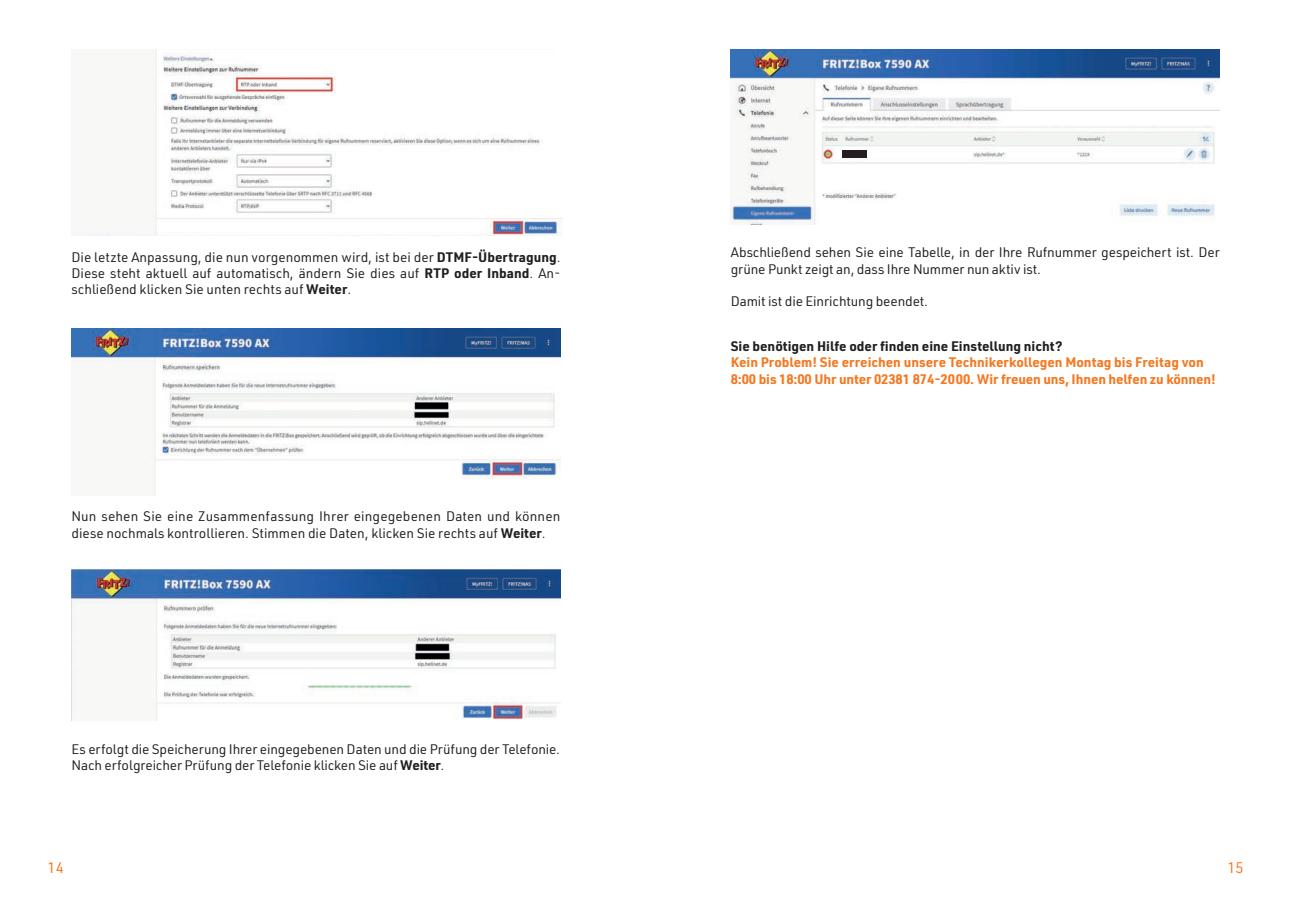
<style>
.page{position:relative;width:1293px;height:910px;background:#fff}
.page>*{position:absolute;margin:0;border:0;box-sizing:border-box;transform-origin:0 0}
.t1{font:15px "URWDIN";color:#f47921}
.t2{font:13.5px/16.2px "URWDIN";letter-spacing:-.005em;color:#231f20}
.t3{font:700 13.5px/16.2px "URWDIN";color:#f47921}
.t4{font:700 13.5px "URWDIN";color:#231f20}
.s1{font-weight:700}
</style>
<div class="page">
<img style="left:71px;top:49px;width:491px;height:186px">
<img style="left:71px;top:329px;width:489px;height:167px">
<img style="left:71px;top:569px;width:489px;height:151px">
<img style="left:730px;top:49px;width:489px;height:175px">
<div style="left:842px;top:151px;width:24px;height:7px;background:#231f20"></div>
<p class="t2" style="left:71px;top:249px;width:490px;text-align:justify">Die letzte Anpassung, die nun vorgenommen wird, ist bei der <span class="s1">DTMF-Übertragung</span>.<br>Diese steht aktuell auf automatisch, ändern Sie dies auf <span class="s1">RTP oder Inband</span>. An&shy;schließend klicken Sie unten rechts auf <span class="s1">Weiter</span>.</p>
<p class="t2" style="left:71px;top:508px;width:490px">Nun sehen Sie eine Zusammenfassung Ihrer eingegebenen Daten und können diese nochmals kontrollieren. Stimmen die Daten, klicken Sie rechts auf <span class="s1">Weiter</span>.</p>
<p class="t2" style="left:71px;top:741px;width:490px">Es erfolgt die Speicherung Ihrer eingegebenen Daten und die Prüfung der Telefonie.<br>Nach erfolgreicher Prüfung der Telefonie klicken Sie auf <span class="s1">Weiter</span>.</p>
<p class="t2" style="left:730px;top:244px;width:490px">Abschließend sehen Sie eine Tabelle, in der Ihre Rufnummer gespeichert ist. Der grüne Punkt zeigt an, dass Ihre Nummer nun aktiv ist.</p>
<p class="t2" style="left:730px;top:293px;width:199px">Damit ist die Einrichtung beendet.</p>
<p class="t4" style="left:730px;top:337px;width:333px">Sie benötigen Hilfe oder finden eine Einstellung nicht?</p>
<p class="t3" style="left:730px;top:354px;width:486px">Kein Problem! Sie erreichen unsere Technikerkollegen Montag bis Freitag von<br>8:00 bis 18:00 Uhr unter 02381 874-2000. Wir freuen uns, Ihnen helfen zu können!</p>
<p class="t1" style="left:48px;top:857px;width:18px">14</p>
<p class="t1" style="left:1227px;top:857px;width:18px">15</p>
</div>
